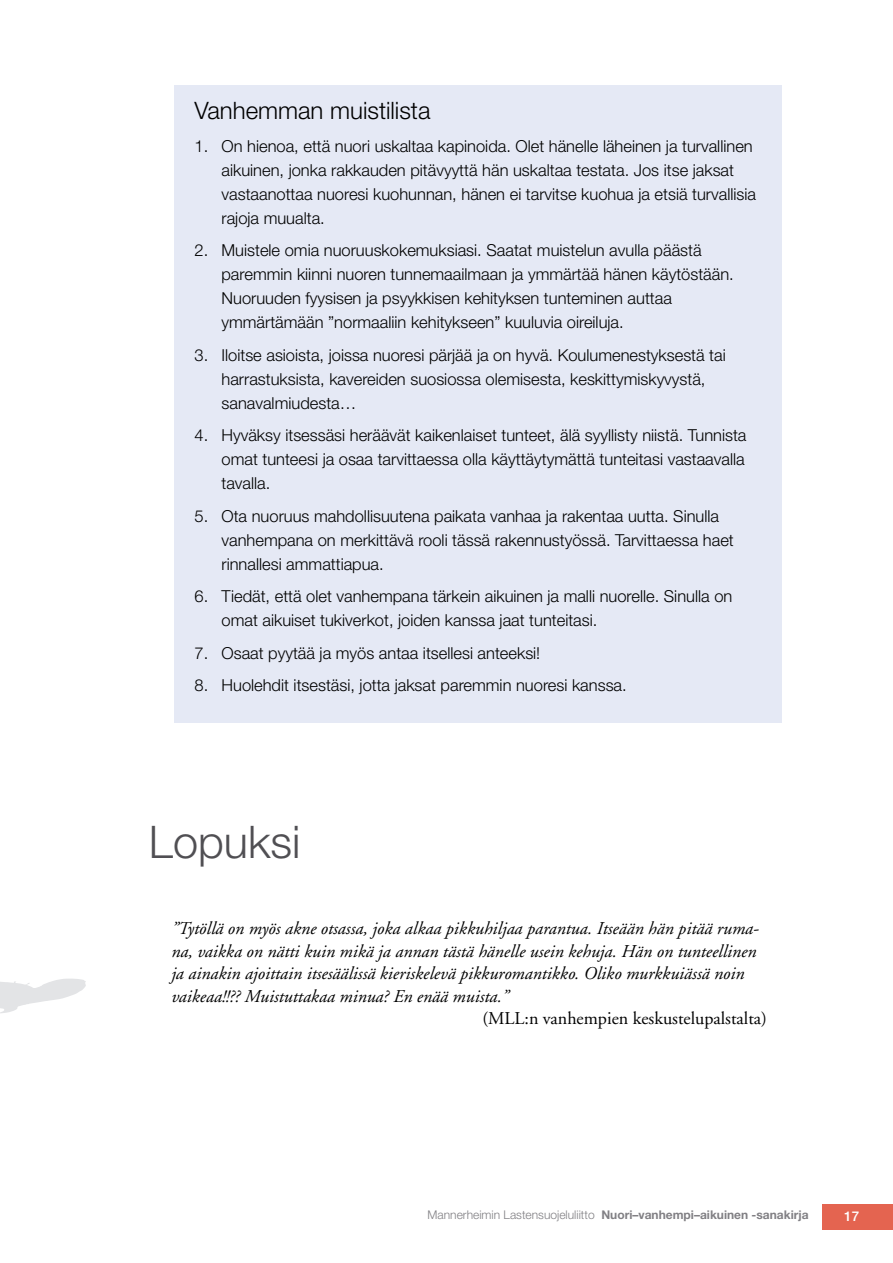
<style>
.page{position:relative;width:893px;height:1263px;background:#fff}
.page>*{position:absolute;margin:0;border:0;box-sizing:border-box;transform-origin:0 0}
.t1{font:300 45px "Helvetica Neue LT Std";color:#504f53}
.t2{font:300 24px "Helvetica Neue LT Std";color:#000}
.t3{font:italic 18px/22.5px "Adobe Garamond";color:#000}
.t4{font:18px "Adobe Garamond";color:#000}
.t5{font:300 16.5px/24px "Helvetica Neue LT Std";color:#000}
.t6{font:500 13.5px "Helvetica Neue LT Std";color:#fff}
.t7{font:700 12px "Helvetica Neue LT Std";color:#818084}
.s1{font-weight:300}
</style>
<div class="page">
<div style="left:823px;top:1204px;width:70px;height:25px;background:#e46450"></div>
<svg style="left:0;top:978px;width:86px;height:35px"></svg>
<div style="left:175px;top:85px;width:607px;height:638px;background:#e5e9f5"></div>
<h2 class="t2" style="left:195px;top:96px;width:237px">Vanhemman muistilista</h2>
<p class="t5" style="left:222px;top:133px;width:536px;text-indent:-27px">1. On hienoa, että nuori uskaltaa kapinoida. Olet hänelle läheinen ja turvallinen aikuinen, jonka rakkauden pitävyyttä hän uskaltaa testata. Jos itse jaksat vastaanottaa nuoresi kuohunnan, hänen ei tarvitse kuohua ja etsiä turvallisia rajoja muualta.</p>
<p class="t5" style="left:222px;top:238px;width:514px;text-indent:-27px">2. Muistele omia nuoruuskokemuksiasi. Saatat muistelun avulla päästä paremmin kiinni nuoren tunnemaailmaan ja ymmärtää hänen käytöstään.<br>Nuoruuden fyysisen ja psyykkisen kehityksen tunteminen auttaa ymmärtämään ”normaaliin kehitykseen” kuuluvia oireiluja.</p>
<p class="t5" style="left:222px;top:343px;width:506px;text-indent:-27px">3. Iloitse asioista, joissa nuoresi pärjää ja on hyvä. Koulumenestyksestä tai harrastuksista, kavereiden suosiossa olemisesta, keskittymiskyvystä, sanavalmiudesta…</p>
<p class="t5" style="left:222px;top:423px;width:526px;text-align:justify;text-indent:-27px">4. Hyväksy itsessäsi heräävät kaikenlaiset tunteet, älä syyllisty niistä. Tunnista omat tunteesi ja osaa tarvittaessa olla käyttäytymättä tunteitasi vastaavalla tavalla.</p>
<p class="t5" style="left:222px;top:504px;width:514px;text-indent:-27px">5. Ota nuoruus mahdollisuutena paikata vanhaa ja rakentaa uutta. Sinulla vanhempana on merkittävä rooli tässä rakennustyössä. Tarvittaessa haet rinnallesi ammattiapua.</p>
<p class="t5" style="left:222px;top:584px;width:512px;text-indent:-27px">6. Tiedät, että olet vanhempana tärkein aikuinen ja malli nuorelle. Sinulla on omat aikuiset tukiverkot, joiden kanssa jaat tunteitasi.</p>
<p class="t5" style="left:195px;top:641px;width:347px">7. Osaat pyytää ja myös antaa itsellesi anteeksi!</p>
<p class="t5" style="left:195px;top:673px;width:434px">8. Huolehdit itsestäsi, jotta jaksat paremmin nuoresi kanssa.</p>
<h1 class="t1" style="left:149px;top:814px;width:153px">Lopuksi</h1>
<p class="t3" style="left:171px;top:918px;width:589px">”Tytöllä on myös akne otsassa, joka alkaa pikkuhiljaa parantua. Itseään hän pitää ruma&shy;na, vaikka on nätti kuin mikä ja annan tästä hänelle usein kehuja. Hän on tunteellinen ja ainakin ajoittain itsesäälissä kieriskelevä pikkuromantikko. Oliko murkkuiässä noin vaikeaa!!?? Muistuttakaa minua? En enää muista.”</p>
<p class="t4" style="left:482px;top:1009px;width:286px">(MLL:n vanhempien keskustelupalstalta)</p>
<p class="t7" style="left:428px;top:1208px;width:383px"><span class="s1">Mannerheimin Lastensuojeluliitto</span> Nuori–vanhempi–aikuinen -sanakirja</p>
<p class="t6" style="left:844px;top:1208px;width:17px">17</p>
</div>
